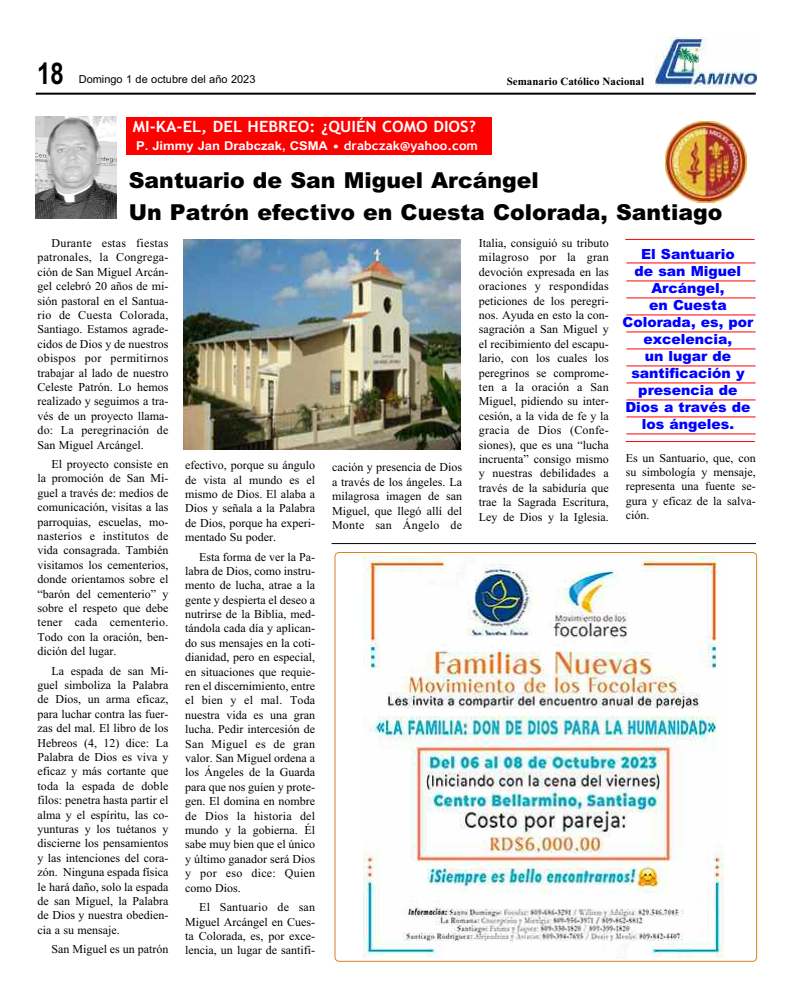
<style>
.page{position:relative;width:792px;height:1008px;background:#fff}
.page>*{position:absolute;margin:0;border:0;box-sizing:border-box;transform-origin:0 0}
.t1{font:700 30px "Arial";color:#000;scale:.8 1}
.t2{font:900 22px/31.4px "Arial";color:#000}
.t3{font:700 15.6px "Trebuchet MS";color:#fff;scale:1.07 1}
.t4{font:900 14px/17px "Arial";color:#00f;text-align:center}
.t5{font:700 12.2px "Arial";color:#fff;scale:1.07 1}
.t6{font:12px/14.4px "Times New Roman";color:#000;text-align:justify}
.t7{font:11px "Arial";color:#000}
.t8{font:700 11px "Times New Roman";color:#000}
.s1{font-family:"Trebuchet MS";font-size:12.4px}
</style>
<div class="page">
<img style="left:656px;top:37px;width:100px;height:51px">
<hr style="left:36px;top:93px;width:720px;height:2px;background:#000">
<div style="left:126px;top:117px;width:366px;height:38px;background:#f00"></div>
<img style="left:36px;top:117px;width:81px;height:102px">
<img style="left:666px;top:122px;width:80px;height:81px">
<img style="left:184px;top:239px;width:276px;height:211px">
<hr style="left:626px;top:441px;width:129px;height:1px;background:#f00">
<hr style="left:625px;top:239px;width:130px;height:1px;background:#f00">
<hr style="left:626px;top:262px;width:130px;height:1px;background:#f00">
<hr style="left:626px;top:280px;width:130px;height:1px;background:#f00">
<hr style="left:626px;top:297px;width:130px;height:1px;background:#f00">
<hr style="left:626px;top:314px;width:130px;height:1px;background:#f00">
<hr style="left:626px;top:331px;width:130px;height:1px;background:#f00">
<hr style="left:626px;top:348px;width:130px;height:1px;background:#f00">
<hr style="left:626px;top:365px;width:130px;height:1px;background:#f00">
<hr style="left:626px;top:382px;width:130px;height:1px;background:#f00">
<hr style="left:626px;top:399px;width:130px;height:1px;background:#f00">
<hr style="left:626px;top:416px;width:130px;height:1px;background:#f00">
<hr style="left:626px;top:433px;width:130px;height:1px;background:#f00">
<img style="left:335px;top:552px;width:422px;height:410px">
<hr style="left:332px;top:543px;width:424px;height:1px;background:#000">
<h1 class="t1" style="left:37px;top:56px;width:35px">18</h1>
<p class="t7" style="left:79px;top:72px;width:178px">Domingo 1 de octubre del año 2023</p>
<p class="t8" style="left:507px;top:75px;width:139px">Semanario Católico Nacional</p>
<p class="t3" style="left:133px;top:118px;width:322px">MI-KA-EL, DEL HEBREO: ¿QUIÉN COMO DIOS?</p>
<p class="t5" style="left:136px;top:139px;width:321px">P. Jimmy Jan Drabczak, CSMA <span class="s1">• drabczak@yahoo.com</span></p>
<h2 class="t2" style="left:129px;top:165px;width:595px">Santuario de San Miguel Arcángel<br>Un Patrón efectivo en Cuesta Colorada, Santiago</h2>
<p class="t6" style="left:38px;top:236px;width:132px;text-indent:14px">Durante estas fiestas patronales, la Congrega&shy;ción de San Miguel Arcán&shy;gel celebró 20 años de mi&shy;sión pastoral en el Santua&shy;rio de Cuesta Colorada, Santiago. Estamos agrade&shy;cidos de Dios y de nuestros obispos por permitirnos trabajar al lado de nuestro Celeste Patrón. Lo hemos realizado y seguimos a tra&shy;vés de un proyecto llama&shy;do: La peregrinación de San Miguel Arcángel.</p>
<p class="t6" style="left:38px;top:457px;width:132px;text-indent:14px">El proyecto consiste en la promoción de San Mi&shy;guel a través de: medios de comunicación, visitas a las parroquias, escuelas, mo&shy;nasterios e institutos de vida consagrada. También visitamos los cementerios, donde orientamos sobre el “barón del cementerio” y sobre el respeto que debe tener cada cementerio.<br>Todo con la oración, ben&shy;dición del lugar.</p>
<p class="t6" style="left:38px;top:663px;width:132px;text-indent:14px">La espada de san Mi&shy;guel simboliza la Palabra de Dios, un arma eficaz, para luchar contra las fuer&shy;zas del mal. El libro de los Hebreos (4, 12) dice: La Palabra de Dios es viva y eficaz y más cortante que toda la espada de doble filos: penetra hasta partir el alma y el espíritu, las co&shy;yunturas y los tuétanos y discierne los pensamientos y las intenciones del cora&shy;zón. Ninguna espada física le hará daño, solo la espada de san Miguel, la Palabra de Dios y nuestra obedien&shy;cia a su mensaje.</p>
<p class="t6" style="left:52px;top:942px;width:118px">San Miguel es un patrón</p>
<p class="t6" style="left:479px;top:236px;width:132px">Italia, consiguió su tributo milagroso por la gran devoción expresada en las oraciones y respondidas peticiones de los peregri&shy;nos. Ayuda en esto la con&shy;sagración a San Miguel y el recibimiento del escapu&shy;lario, con los cuales los peregrinos se comprome&shy;ten a la oración a San Miguel, pidiendo su inter&shy;cesión, a la vida de fe y la gracia de Dios (Confe&shy;siones), que es una “lucha incruenta” consigo mismo y nuestras debilidades a través de la sabiduría que trae la Sagrada Escritura, Ley de Dios y la Iglesia.</p>
<p class="t4" style="left:623px;top:246px;width:132px">El Santuario<br>de san Miguel<br>Arcángel,<br>en Cuesta<br>Colorada, es, por excelencia,<br>un lugar de santificación y presencia de<br>Dios a través de los ángeles.</p>
<p class="t6" style="left:626px;top:450px;width:132px">Es un Santuario, que, con su simbología y mensaje, representa una fuente se&shy;gura y eficaz de la salva&shy;ción.</p>
<p class="t6" style="left:185px;top:458px;width:132px">efectivo, porque su ángulo de vista al mundo es el mismo de Dios. El alaba a Dios y señala a la Palabra de Dios, porque ha experi&shy;mentado Su poder.</p>
<p class="t6" style="left:185px;top:549px;width:132px;text-indent:14px">Esta forma de ver la Pa&shy;labra de Dios, como instru&shy;mento de lucha, atrae a la gente y despierta el deseo a nutrirse de la Biblia, med&shy;tándola cada día y aplican&shy;do sus mensajes en la coti&shy;dianidad, pero en especial, en situaciones que requie&shy;ren el discernimiento, entre el bien y el mal. Toda nuestra vida es una gran lucha. Pedir intercesión de San Miguel es de gran valor. San Miguel ordena a los Ángeles de la Guarda para que nos guíen y prote&shy;gen. El domina en nombre de Dios la historia del mundo y la gobierna. Él sabe muy bien que el único y último ganador será Dios y por eso dice: Quien como Dios.</p>
<p class="t6" style="left:185px;top:900px;width:132px;text-indent:14px">El Santuario de san Miguel Arcángel en Cues&shy;ta Colorada, es, por exce&shy;lencia, un lugar de santifi-</p>
<p class="t6" style="left:332px;top:460px;width:132px">cación y presencia de Dios a través de los ángeles. La milagrosa imagen de san Miguel, que llegó allí del Monte san Ángelo de</p>
</div>
